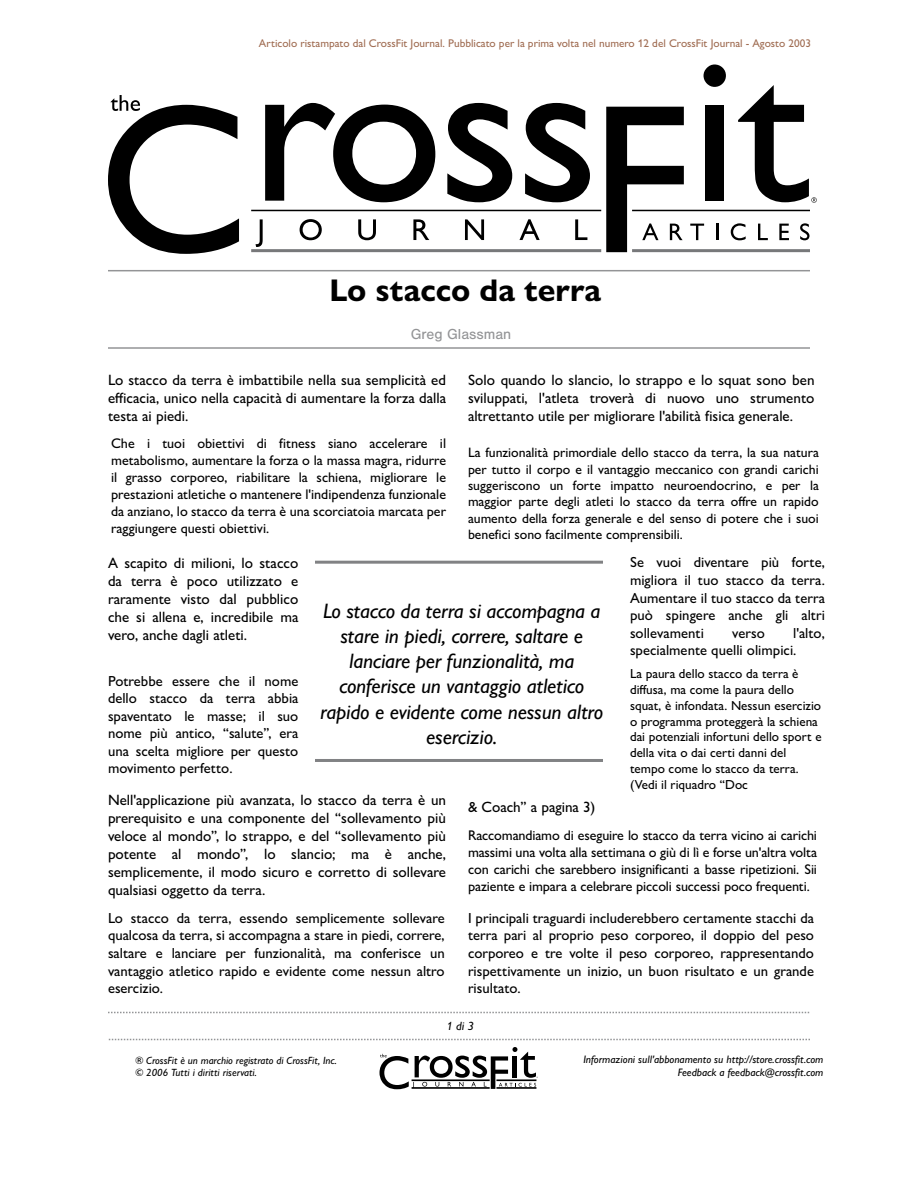
<style>
.page{position:relative;width:918px;height:1188px;background:#fff}
.page>*{position:absolute;margin:0;border:0;box-sizing:border-box;transform-origin:0 0}
.t1{font:700 31.5px "Gill Sans Nova";color:#000}
.t2{font:italic 500 21px/25.2px "Gill Sans Nova";letter-spacing:-.01em;color:#000;text-align:center}
.t3{font:500 15px/18px "Gill Sans Nova";color:#000;text-align:justify}
.t4{font:15px "Nimbus San";color:#939496}
.t5{font:500 14.7px/17.5px "Gill Sans Nova";color:#000;text-align:justify}
.t6{font:500 14.1px/16.8px "Gill Sans Nova";letter-spacing:-.01em;color:#000;text-align:justify}
.t7{font:500 13.65px/16.5px "Gill Sans Nova";color:#000;text-align:justify}
.t8{font:500 13.2px/15.8px "Gill Sans Nova";color:#000}
.t9{font:italic 500 12px "Gill Sans Nova";color:#000}
.t10{font:500 11.25px "Gill Sans Nova";color:#a06d53}
.t11{font:italic 500 10.8px/13px "Gill Sans Nova";color:#000;text-align:right}
.t12{font:italic 500 10.5px/12.6px "Gill Sans Nova";color:#000}
</style>
<div class="page">
<svg style="left:265px;top:103px;width:170px;height:99px"></svg>
<svg style="left:447px;top:103px;width:65px;height:99px"></svg>
<svg style="left:525px;top:103px;width:65px;height:99px"></svg>
<svg style="left:108px;top:95px;width:131px;height:159px"></svg>
<svg style="left:256px;top:219px;width:7px;height:28px"></svg>
<svg style="left:300px;top:219px;width:22px;height:21px"></svg>
<svg style="left:358px;top:219px;width:18px;height:21px"></svg>
<svg style="left:413px;top:219px;width:16px;height:21px"></svg>
<svg style="left:465px;top:219px;width:19px;height:21px"></svg>
<svg style="left:520px;top:219px;width:20px;height:21px"></svg>
<svg style="left:575px;top:219px;width:12px;height:21px"></svg>
<svg style="left:704px;top:64px;width:22px;height:23px"></svg>
<div style="left:705px;top:105px;width:19px;height:96px;background:#000"></div>
<svg style="left:606px;top:107px;width:78px;height:145px"></svg>
<svg style="left:690px;top:224px;width:14px;height:16px"></svg>
<svg style="left:716px;top:224px;width:2px;height:16px"></svg>
<svg style="left:731px;top:223px;width:15px;height:17px"></svg>
<svg style="left:758px;top:224px;width:10px;height:16px"></svg>
<svg style="left:779px;top:224px;width:10px;height:16px"></svg>
<svg style="left:800px;top:223px;width:9px;height:17px"></svg>
<svg style="left:738px;top:85px;width:79px;height:118px"></svg>
<hr style="left:251px;top:210px;width:350px;height:1px;background:#000">
<hr style="left:632px;top:210px;width:178px;height:1px;background:#000">
<hr style="left:251px;top:249px;width:350px;height:3px;background:#77787a">
<hr style="left:632px;top:249px;width:178px;height:3px;background:#77787a">
<svg style="left:380px;top:1047px;width:158px;height:42px"></svg>
<svg style="left:108px;top:1012px;width:702px;height:1px"></svg>
<svg style="left:108px;top:1039px;width:702px;height:1px"></svg>
<hr style="left:108px;top:270px;width:702px;height:1px;background:#939496">
<hr style="left:108px;top:347px;width:702px;height:2px;background:#939496">
<hr style="left:315px;top:561px;width:288px;height:3px;background:#818284">
<hr style="left:315px;top:759px;width:288px;height:3px;background:#818284">
<p class="t10" style="left:259px;top:36px;width:554px">Articolo ristampato dal CrossFit Journal. Pubblicato per la prima volta nel numero 12 del CrossFit Journal - Agosto 2003</p>
<h1 class="t1" style="left:329px;top:270px;width:273px">Lo stacco da terra</h1>
<p class="t4" style="left:411px;top:326px;width:102px">Greg Glassman</p>
<p class="t3" style="left:468px;top:370px;width:348px">Solo quando lo slancio, lo strappo e lo squat sono ben sviluppati, l'atleta troverà di nuovo uno strumento altrettanto utile per migliorare l'abilità fisica generale.</p>
<p class="t7" style="left:468px;top:444px;width:352px">La funzionalità primordiale dello stacco da terra, la sua natura per tutto il corpo e il vantaggio meccanico con grandi carichi suggeriscono un forte impatto neuroendocrino, e per la maggior parte degli atleti lo stacco da terra offre un rapido aumento della forza generale e del senso di potere che i suoi benefici sono facilmente comprensibili.</p>
<p class="t5" style="left:630px;top:554px;width:196px">Se vuoi diventare più forte, migliora il tuo stacco da terra.<br>Aumentare il tuo stacco da terra può spingere anche gli altri sollevamenti</p>
<p class="t3" style="left:108px;top:370px;width:340px">Lo stacco da terra è imbattibile nella sua semplicità ed efficacia, unico nella capacità di aumentare la forza dalla testa ai piedi.</p>
<p class="t6" style="left:111px;top:435px;width:337px">Che i tuoi obiettivi di fitness siano accelerare il metabolismo, aumentare la forza o la massa magra, ridurre il grasso corporeo, riabilitare la schiena, migliorare le prestazioni atletiche o mantenere l'indipendenza funzionale da anziano, lo stacco da terra è una scorciatoia marcata per raggiungere questi obiettivi.</p>
<p class="t3" style="left:108px;top:554px;width:192px">A scapito di milioni, lo stacco da terra è poco utilizzato e raramente visto dal pubblico che si allena e, incredibile ma vero, anche dagli atleti.</p>
<p class="t5" style="left:108px;top:672px;width:192px">Potrebbe essere che il nome dello stacco da terra abbia spaventato le masse; il suo nome più antico, “salute”, era una scelta migliore per questo movimento perfetto.</p>
<p class="t3" style="left:108px;top:791px;width:340px">Nell'applicazione più avanzata, lo stacco da terra è un prerequisito e una componente del “sollevamento più veloce al mondo”, lo strappo, e del “sollevamento più potente al mondo”, lo slancio; ma è anche, semplicemente, il modo sicuro e corretto di sollevare qualsiasi oggetto da terra.</p>
<h2 class="t2" style="left:320px;top:598px;width:284px">Lo stacco da terra si accompagna a stare in piedi, correre, saltare e lanciare per funzionalità, ma conferisce un vantaggio atletico rapido e evidente come nessun altro esercizio.</h2>
<p class="t5" style="left:630px;top:624px;width:196px;text-indent:163px">l'alto, specialmente quelli olimpici.</p>
<p class="t5" style="left:732px;top:624px;width:34px">verso</p>
<p class="t8" style="left:630px;top:666px;width:193px">La paura dello stacco da terra è diffusa, ma come la paura dello squat, è infondata. Nessun esercizio o programma proteggerà la schiena dai potenziali infortuni dello sport e della vita o dai certi danni del tempo come lo stacco da terra. (Vedi il riquadro “Doc</p>
<p class="t3" style="left:468px;top:798px;width:129px">&amp; Coach” a pagina 3)</p>
<p class="t6" style="left:468px;top:827px;width:351px">Raccomandiamo di eseguire lo stacco da terra vicino ai carichi massimi una volta alla settimana o giù di lì e forse un'altra volta con carichi che sarebbero insignificanti a basse ripetizioni. Sii paziente e impara a celebrare piccoli successi poco frequenti.</p>
<p class="t5" style="left:468px;top:909px;width:348px">I principali traguardi includerebbero certamente stacchi da terra pari al proprio peso corporeo, il doppio del peso corporeo e tre volte il peso corporeo, rappresentando rispettivamente un inizio, un buon risultato e un grande risultato.</p>
<p class="t5" style="left:108px;top:909px;width:338px">Lo stacco da terra, essendo semplicemente sollevare qualcosa da terra, si accompagna a stare in piedi, correre, saltare e lanciare per funzionalità, ma conferisce un vantaggio atletico rapido e evidente come nessun altro esercizio.</p>
<p class="t9" style="left:447px;top:1019px;width:29px">1 di 3</p>
<p class="t12" style="left:135px;top:1054px;width:203px">® CrossFit è un marchio registrato di CrossFit, Inc. © 2006 Tutti i diritti riservati.</p>
<p class="t11" style="left:583px;top:1053px;width:242px">Informazioni sull'abbonamento su http://store.crossfit.com<br>Feedback a feedback@crossfit.com</p>
</div>
